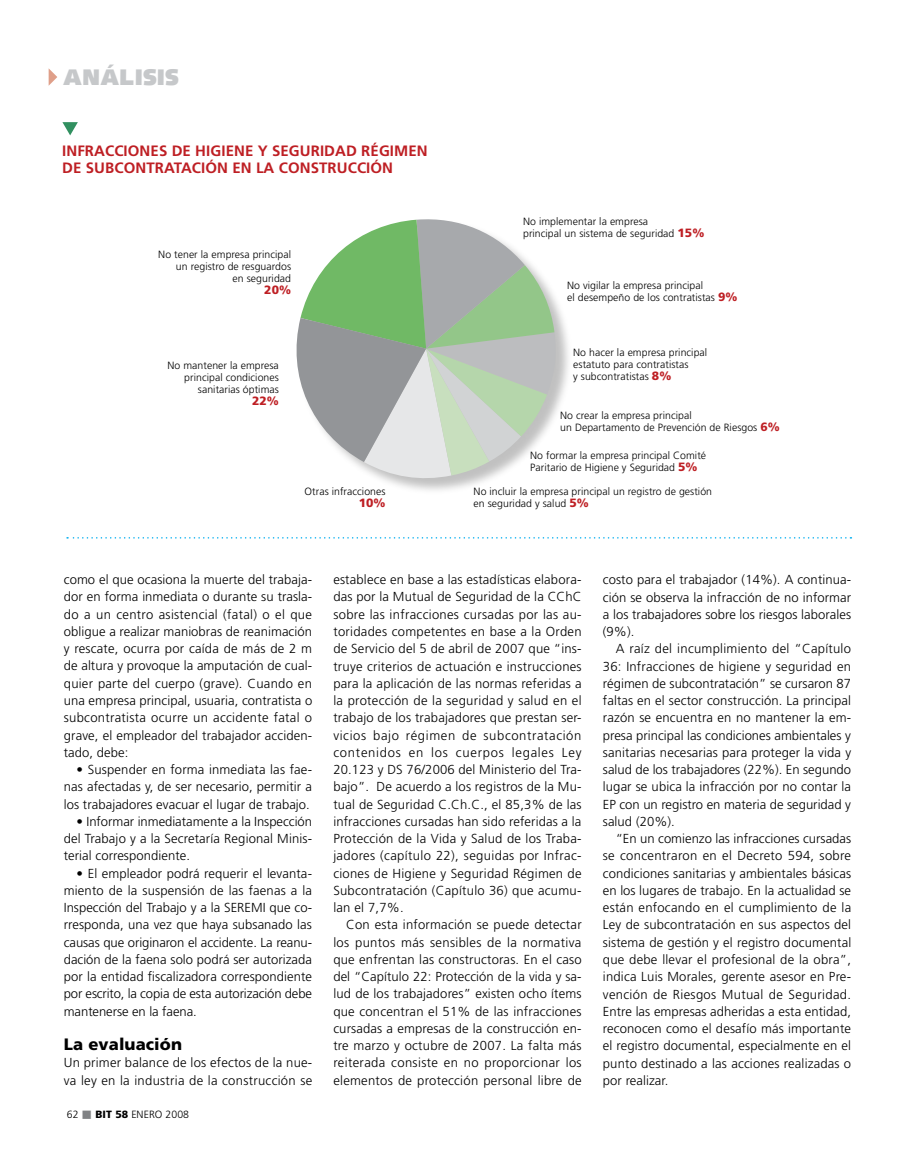
<style>
.page{position:relative;width:915px;height:1170px;background:#fff}
.page>*{position:absolute;margin:0;border:0;box-sizing:border-box;transform-origin:0 0}
.t1{font:900 22.5px "Syntax";letter-spacing:.02em;color:#c6c8ca}
.t2{font:900 16.5px "Frutiger";letter-spacing:.005em;color:#000}
.t3{font:700 15px/16.5px "Frutiger";letter-spacing:.005em;color:#be1f24}
.t4{font:300 13.05px/17.2px "Frutiger";letter-spacing:.01em;color:#000;text-align:justify}
.t5{font:900 12px "Frutiger";color:#be1f24}
.t6{font:300 10.5px/12px "Frutiger";letter-spacing:.005em;color:#000}
.s1{font-weight:900;font-size:12px;color:#be1f24}
.s2{color:#808284}
.s3{font-weight:900}
</style>
<div class="page">
<svg style="left:49px;top:69px;width:8px;height:16px"></svg>
<div style="left:295px;top:218px;width:279px;height:278px;background:#000;opacity:.25"></div>
<svg style="left:295px;top:218px;width:262px;height:263px"></svg>
<svg style="left:67px;top:537px;width:784px;height:1px"></svg>
<svg style="left:62px;top:122px;width:16px;height:13px"></svg>
<h1 class="t1" style="left:63px;top:63px;width:117px">ANÁLISIS</h1>
<p class="t3" style="left:62px;top:142px;width:367px">INFRACCIONES DE HIGIENE Y SEGURIDAD RÉGIMEN<br>DE SUBCONTRATACIÓN EN LA CONSTRUCCIÓN</p>
<p class="t6" style="left:158px;top:248px;width:134px;text-align:right">No tener la empresa principal un registro de resguardos<br>en seguridad</p>
<p class="t5" style="left:264px;top:282px;width:28px">20%</p>
<p class="t6" style="left:167px;top:359px;width:113px;text-align:right">No mantener la empresa principal condiciones sanitarias óptimas</p>
<p class="t5" style="left:252px;top:393px;width:28px">22%</p>
<p class="t6" style="left:304px;top:485px;width:82px">Otras infracciones</p>
<p class="t5" style="left:358px;top:495px;width:28px">10%</p>
<p class="t6" style="left:523px;top:216px;width:183px">No implementar la empresa<br>principal un sistema de seguridad <span class="s1">15%</span></p>
<p class="t6" style="left:567px;top:279px;width:172px">No vigilar la empresa principal<br>el desempeño de los contratistas <span class="s1">9%</span></p>
<p class="t6" style="left:573px;top:346px;width:135px">No hacer la empresa principal estatuto para contratistas<br>y subcontratistas <span class="s1">8%</span></p>
<p class="t6" style="left:560px;top:409px;width:221px">No crear la empresa principal<br>un Departamento de Prevención de Riesgos <span class="s1">6%</span></p>
<p class="t6" style="left:530px;top:449px;width:177px">No formar la empresa principal Comité<br>Paritario de H igiene y Seguridad <span class="s1">5%</span></p>
<p class="t6" style="left:473px;top:485px;width:240px">No incluir la empresa principal un registro de gestión en seguridad y salud <span class="s1">5%</span></p>
<p class="t4" style="left:64px;top:571px;width:250px">como el que ocasiona la muerte del trabaja&shy;dor en forma inmediata o durante su trasla&shy;do a un centro asistencial (fatal) o el que obligue a realizar maniobras de reanimación y rescate, ocurra por caída de más de 2 m de altura y provoque la amputación de cual&shy;quier parte del cuerpo (grave). Cuando en una empresa principal, usuaria, contratista o subcontratista ocurre un accidente fatal o grave, el empleador del trabajador acciden&shy;tado, debe:</p>
<p class="t4" style="left:64px;top:760px;width:250px;text-indent:13px">• Suspender en forma inmediata las fae&shy;nas afectadas y, de ser necesario, permitir a los trabajadores evacuar el lugar de trabajo.</p>
<p class="t4" style="left:64px;top:812px;width:250px;text-indent:13px">• Informar inmediatamente a la Inspección del Trabajo y a la Secretaría Regional Minis&shy;terial correspondiente.</p>
<p class="t4" style="left:64px;top:864px;width:250px;text-indent:13px">• El empleador podrá requerir el levanta&shy;miento de la suspensión de las faenas a la Inspección del Trabajo y a la SERE MI que co&shy;rresponda, una vez que haya subsanado las causas que originaron el accidente. La reanu&shy;dación de la faena solo podrá ser autorizada por la entidad fiscalizadora correspondiente por escrito, la copia de esta autorización debe mantenerse en la faena.</p>
<p class="t2" style="left:64px;top:1034px;width:120px">La evaluación</p>
<p class="t4" style="left:64px;top:1054px;width:250px">U n primer balance de los efectos de la nue&shy;va ley en la industria de la construcción se</p>
<p class="t6" style="left:67px;top:1108px;width:124px">62 <span class="s2">■</span> <span class="s3">BIT 58</span> enero 2008</p>
<p class="t4" style="left:333px;top:571px;width:250px">establece en base a las estadísticas elabora&shy;das por la Mutual de Seguridad de la CChC sobre las infracciones cursadas por las au&shy;toridades competentes en base a la Orden de Servicio del 5 de abril de 2007 que “ins&shy;truye criterios de actuación e instrucciones para la aplicación de las normas referidas a la protección de la seguridad y salud en el trabajo de los trabajadores que prestan ser&shy;vicios bajo régimen de subcontratación contenidos en los cuerpos legales Ley 20.123 y DS 76/2006 del Ministerio del Tra&shy;bajo”. De acuerdo a los registros de la Mu&shy;tual de Seguridad C.Ch.C., el 85,3% de las infracciones cursadas han sido referidas a la Protección de la Vida y Salud de los Traba&shy;jadores (capítulo 22), seguidas por Infrac&shy;ciones de H igiene y Seguridad Régimen de Subcontratación (Capítulo 36) que acumu&shy;lan el 7,7%.</p>
<p class="t4" style="left:333px;top:916px;width:250px;text-indent:13px">Con esta información se puede detectar los puntos más sensibles de la normativa que enfrentan las constructoras. En el caso del “Capítulo 22: Protección de la vida y sa&shy;lud de los trabajadores” existen ocho ítems que concentran el 51% de las infracciones cursadas a empresas de la construcción en&shy;tre marzo y octubre de 2007. La falta más reiterada consiste en no proporcionar los elementos de protección personal libre de</p>
<p class="t4" style="left:602px;top:571px;width:250px">costo para el trabajador (14%). A continua&shy;ción se observa la infracción de no informar a los trabajadores sobre los riesgos laborales (9%).</p>
<p class="t4" style="left:602px;top:640px;width:250px;text-indent:13px">A raíz del incumplimiento del “Capítulo 36: Infracciones de higiene y seguridad en régimen de subcontratación” se cursaron 87 faltas en el sector construcción. La principal razón se encuentra en no mantener la em&shy;presa principal las condiciones ambientales y sanitarias necesarias para proteger la vida y salud de los trabajadores (22%). En segundo lugar se ubica la infracción por no contar la EP con un registro en materia de seguridad y salud (20%).</p>
<p class="t4" style="left:602px;top:830px;width:250px;text-indent:13px">“En un comienzo las infracciones cursadas se concentraron en el Decreto 594, sobre condiciones sanitarias y ambientales básicas en los lugares de trabajo. En la actualidad se están enfocando en el cumplimiento de la Ley de subcontratación en sus aspectos del sistema de gestión y el registro documental que debe llevar el profesional de la obra”, indica Luis Morales, gerente asesor en Pre&shy;vención de Riesgos Mutual de Seguridad.<br>Entre las empresas adheridas a esta entidad, reconocen como el desafío más importante el registro documental, especialmente en el punto destinado a las acciones realizadas o por realizar.</p>
</div>
